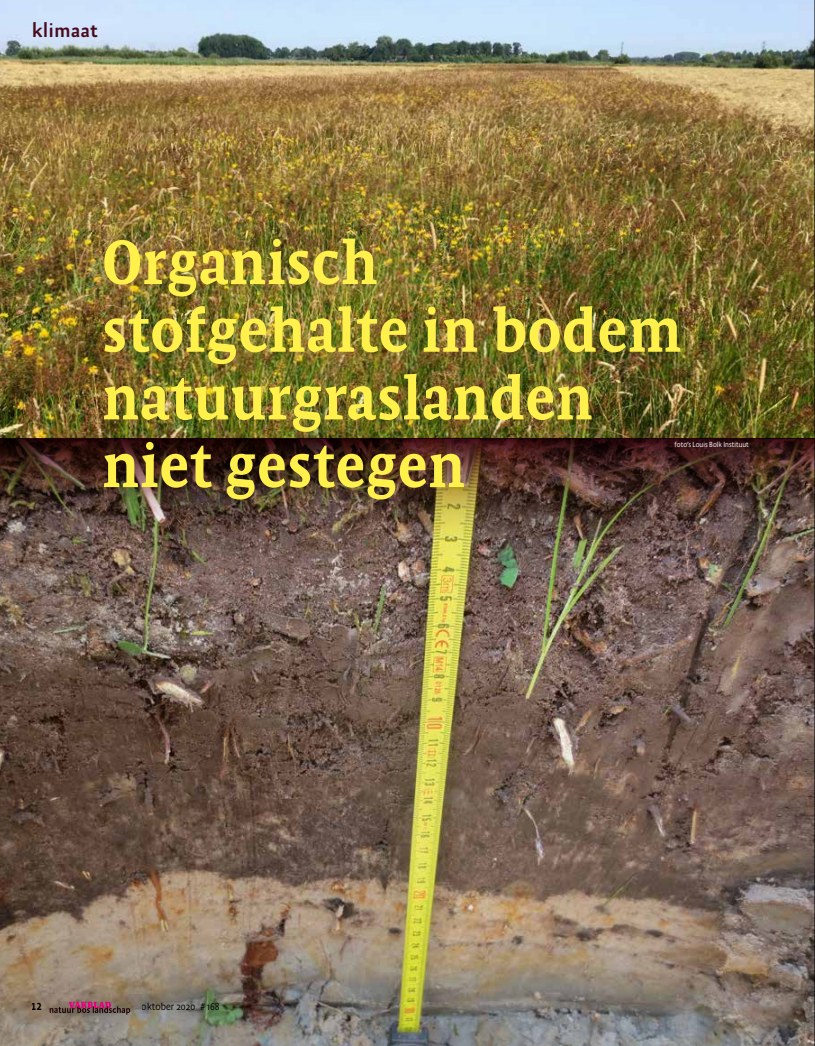
<style>
.page{position:relative;width:815px;height:1046px;background:#fff}
.page>*{position:absolute;margin:0;border:0;box-sizing:border-box;transform-origin:0 0}
.t1{font:500 63.75px/67.6px "Absara TF Head";color:#fff04c}
.t2{font:500 21px "Absara Sans TF";color:#4a0b1c}
.t3{font:300 10.38px "Absara Sans Head";color:#000}
.t4{font:500 10.38px "Absara Sans TF Head";color:#000}
.t5{font:300 7.5px "Absara Sans LF Head";color:#fff}
</style>
<div class="page">
<img style="left:0;top:0;width:814px;height:1045px">
<img style="left:0;top:438px;width:814px;height:132px">
<svg style="left:50px;top:1001px;width:80px;height:13px"></svg>
<hr style="left:814px;top:0;width:1px;height:1045px;background:#000">
<p class="t2" style="left:32px;top:19px;width:68px">klimaat</p>
<p class="t1" style="left:102px;top:228px;width:582px">Organisch stofgehalte in bodem natuurgraslanden niet gestegen</p>
<p class="t5" style="left:675px;top:440px;width:76px">foto’s Louis Bolk Instituut</p>
<p class="t4" style="left:32px;top:999px;width:11px">12</p>
<p class="t3" style="left:142px;top:999px;width:79px">oktober 2020 # 168</p>
</div>
